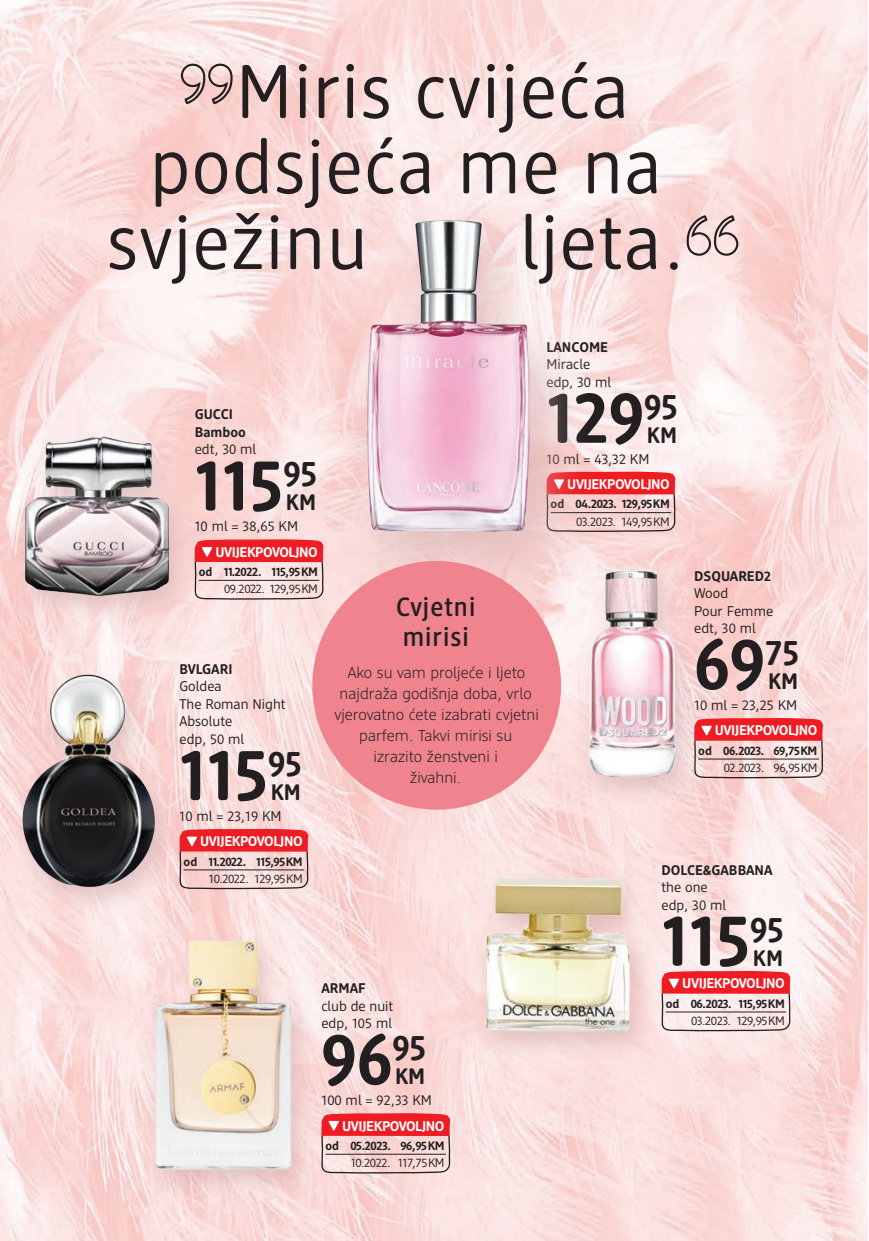
<style>
.page{position:relative;width:869px;height:1241px;background:#fff}
.page>*{position:absolute;margin:0;border:0;box-sizing:border-box;transform-origin:0 0}
.t1{font:75.25px "DM Brand";letter-spacing:.025em;color:#231f20}
.t2{font:700 72.8px "DM Brand";color:#231f20}
.t3{font:500 26.25px/29.8px "DM Brand";letter-spacing:.04em;color:#231f20}
.t4{font:700 22.4px "DM Brand";color:#231f20}
.t5{font:300 15.75px/21px "DM Support";color:#231f20;text-align:center}
.t6{font:14px/17.5px "DM Support";color:#231f20}
.t7{font:700 14px "DM Support";letter-spacing:-.03em;color:#fff}
.t8{font:700 14px "DM Support";color:#231f20}
.t9{font:700 12.25px "DM Support";letter-spacing:-.04em;color:#231f20}
.t10{font:12.25px "DM Support";letter-spacing:-.04em;color:#231f20}
.s1{font-weight:700}
</style>
<div class="page">
<img style="left:0;top:0;width:867px;height:1240px">
<svg style="left:592px;top:471px;width:84px;height:61px;background:#eb8c8d"></svg>
<svg style="left:179px;top:828px;width:130px;height:62px;background:#eb8f90"></svg>
<svg style="left:194px;top:538px;width:130px;height:62px;background:#ec9597"></svg>
<div style="left:472px;top:868px;width:182px;height:192px;background:#dab6b7;opacity:.75"></div>
<img style="left:466px;top:865px;width:177px;height:174px">
<div style="left:12px;top:428px;width:182px;height:196px;background:#dab6b7;opacity:.75"></div>
<img style="left:13px;top:433px;width:167px;height:166px">
<div style="left:11px;top:666px;width:168px;height:249px;background:#dab6b7;opacity:.75"></div>
<img style="left:15px;top:671px;width:154px;height:228px">
<div style="left:335px;top:199px;width:257px;height:406px;background:#dab6b7;opacity:.75"></div>
<img style="left:366px;top:220px;width:163px;height:312px">
<svg style="left:181px;top:64px;width:51px;height:40px;background:#c4a8a6"></svg>
<svg style="left:686px;top:215px;width:52px;height:41px;background:#c7b2b1"></svg>
<div style="left:312px;top:561px;width:249px;height:248px;background:#ef848e;border-radius:50%"></div>
<svg style="left:660px;top:970px;width:130px;height:61px;background:#ec999b"></svg>
<svg style="left:700px;top:717px;width:123px;height:62px;background:#ec9293"></svg>
<div style="left:576px;top:562px;width:124px;height:245px;background:#dab6b7;opacity:.75"></div>
<img style="left:583px;top:556px;width:99px;height:234px">
<svg style="left:320px;top:1112px;width:131px;height:62px;background:#eb9192"></svg>
<div style="left:142px;top:931px;width:173px;height:268px;background:#dab6b7;opacity:.75"></div>
<img style="left:144px;top:915px;width:162px;height:271px">
<p class="t1" style="left:236px;top:44px;width:394px">Miris cvijeća</p>
<p class="t1" style="left:150px;top:119px;width:512px">podsjeća me na</p>
<p class="t1" style="left:107px;top:195px;width:262px">svježinu</p>
<p class="t1" style="left:520px;top:195px;width:166px">ljeta.</p>
<p class="t8" style="left:194px;top:405px;width:40px">GUCCI</p>
<p class="t8" style="left:194px;top:423px;width:53px">Bamboo</p>
<p class="t6" style="left:194px;top:440px;width:63px">edt, 30 ml</p>
<p class="t2" style="left:194px;top:439px;width:124px">115<sup>95</sup></p>
<p class="t4" style="left:286px;top:488px;width:32px">KM</p>
<p class="t6" style="left:194px;top:517px;width:105px">10 ml = 38,65 KM</p>
<p class="t7" style="left:215px;top:543px;width:104px">UVIJEKPOVOLJNO</p>
<p class="t9" style="left:199px;top:564px;width:121px">od 11.2022. 115,95KM</p>
<p class="t10" style="left:224px;top:581px;width:95px">09.2022. 129,95KM</p>
<p class="t8" style="left:179px;top:660px;width:54px">BVLGARI</p>
<p class="t6" style="left:179px;top:677px;width:108px">Goldea<br>The Roman Night<br>Absolute<br>edp, 50 ml</p>
<p class="t2" style="left:179px;top:728px;width:124px">115<sup>95</sup></p>
<p class="t4" style="left:271px;top:778px;width:32px">KM</p>
<p class="t6" style="left:179px;top:806px;width:103px">10 ml = 23,19 KM</p>
<p class="t7" style="left:200px;top:832px;width:104px">UVIJEKPOVOLJNO</p>
<p class="t9" style="left:183px;top:853px;width:121px">od 11.2022. 115,95KM</p>
<p class="t10" style="left:209px;top:870px;width:95px">10.2022. 129,95KM</p>
<p class="t3" style="left:396px;top:591px;width:81px">Cvjetni mirisi</p>
<p class="t5" style="left:334px;top:661px;width:206px">Ako su vam proljeće i ljeto najdraža godišnja doba, vrlo vjerovatno ćete izabrati cvjetni parfem. Takvi mirisi su izrazito ženstveni i<br>živahni.</p>
<p class="t6" style="left:321px;top:979px;width:73px"><span class="s1">ARMAF </span>club de nuit edp, 105 ml</p>
<p class="t2" style="left:321px;top:1012px;width:106px">96<sup>95</sup></p>
<p class="t4" style="left:395px;top:1062px;width:32px">KM</p>
<p class="t6" style="left:321px;top:1091px;width:112px">100 ml = 92,33 KM</p>
<p class="t7" style="left:342px;top:1116px;width:104px">UVIJEKPOVOLJNO</p>
<p class="t9" style="left:325px;top:1137px;width:121px">od 05.2023. 96,95KM</p>
<p class="t10" style="left:351px;top:1155px;width:95px">10.2022. 117,75KM</p>
<p class="t8" style="left:546px;top:338px;width:63px">LANCOME</p>
<p class="t6" style="left:546px;top:355px;width:66px">Miracle edp, 30 ml</p>
<p class="t2" style="left:546px;top:371px;width:133px">129<sup>95</sup></p>
<p class="t4" style="left:646px;top:421px;width:32px">KM</p>
<p class="t6" style="left:546px;top:449px;width:104px">10 ml = 43,32 KM</p>
<p class="t7" style="left:567px;top:475px;width:104px">UVIJEKPOVOLJNO</p>
<p class="t9" style="left:550px;top:496px;width:121px">od 04.2023. 129,95KM</p>
<p class="t10" style="left:575px;top:513px;width:95px">03.2023. 149,95KM</p>
<p class="t6" style="left:693px;top:566px;width:80px"><span class="s1">DSQUARED2<br></span>Wood<br>Pour Femme edt, 30 ml</p>
<p class="t2" style="left:693px;top:617px;width:106px">69<sup>75</sup></p>
<p class="t4" style="left:767px;top:667px;width:32px">KM</p>
<p class="t6" style="left:693px;top:696px;width:104px">10 ml = 23,25 KM</p>
<p class="t7" style="left:714px;top:721px;width:104px">UVIJEKPOVOLJNO</p>
<p class="t9" style="left:698px;top:742px;width:121px">od 06.2023. 69,75KM</p>
<p class="t10" style="left:723px;top:760px;width:95px">02.2023. 96,95KM</p>
<p class="t8" style="left:661px;top:860px;width:112px">DOLCE&amp;GABBANA</p>
<p class="t6" style="left:661px;top:877px;width:66px">the one edp, 30 ml</p>
<p class="t2" style="left:661px;top:894px;width:124px">115<sup>95</sup></p>
<p class="t4" style="left:752px;top:943px;width:32px">KM</p>
<p class="t7" style="left:682px;top:974px;width:104px">UVIJEKPOVOLJNO</p>
<p class="t9" style="left:665px;top:995px;width:121px">od 06.2023. 115,95KM</p>
<p class="t10" style="left:690px;top:1012px;width:95px">03.2023. 129,95KM</p>
</div>
